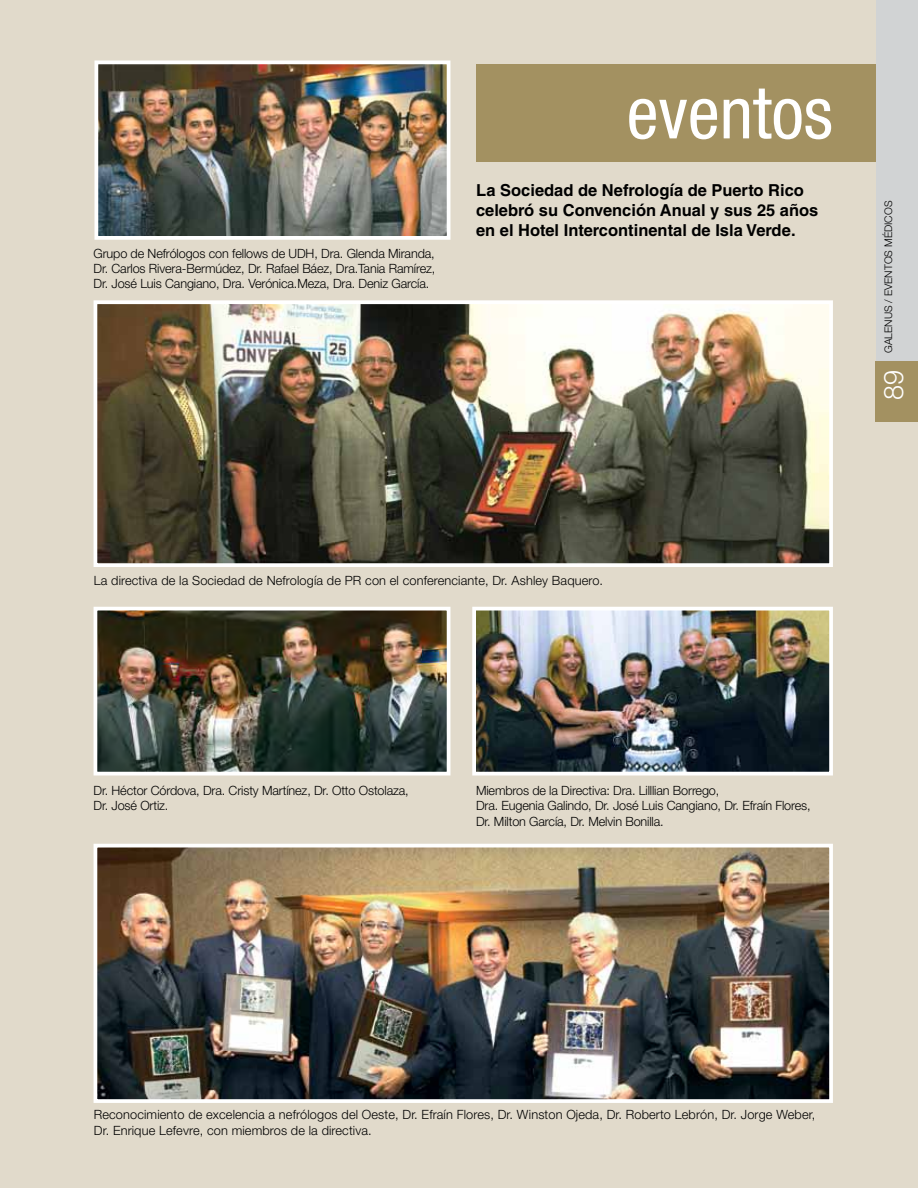
<style>
.page{position:relative;width:918px;height:1188px;background:#e1dacb}
.page>*{position:absolute;margin:0;border:0;box-sizing:border-box;transform-origin:0 0}
.t1{font:condensed 72px "Helvetica Neue";color:#fff}
.t2{font:300 27px "Helvetica Neue";color:#fff}
.t3{font:700 16.5px/20px "Helvetica LT Std";color:#000}
.t4{font:300 12.75px/15.3px "Helvetica Neue";letter-spacing:-.01em;color:#000}
.t5{font:300 12.75px/15.3px "Helvetica Neue";letter-spacing:.01em;color:#000}
.t6{font:300 10.5px "Helvetica Neue";color:#000}
</style>
<div class="page">
<img style="left:99px;top:612px;width:346px;height:159px">
<div style="left:94px;top:607px;width:356px;height:169px;border:4px solid #fff"></div>
<img style="left:477px;top:612px;width:351px;height:159px">
<div style="left:472px;top:607px;width:361px;height:169px;border:4px solid #fff"></div>
<img style="left:99px;top:66px;width:346px;height:169px">
<div style="left:94px;top:61px;width:356px;height:179px;border:4px solid #fff"></div>
<img style="left:99px;top:849px;width:729px;height:249px">
<div style="left:94px;top:844px;width:739px;height:259px;border:4px solid #fff"></div>
<img style="left:99px;top:305px;width:729px;height:257px">
<div style="left:94px;top:300px;width:739px;height:267px;border:4px solid #fff"></div>
<div style="left:476px;top:64px;width:442px;height:98px;background:#a39161"></div>
<div style="left:876px;top:0;width:42px;height:412px;background:#d1d3d4"></div>
<div style="left:876px;top:361px;width:42px;height:61px;background:#a39161"></div>
<p class="t4" style="left:94px;top:245px;width:343px;text-align:justify">Grupo de Nefrólogos con fellows de UDH, Dra. Glenda Miranda, Dr. Carlos Rivera-Bermúdez, Dr. Rafael Báez, Dra.Tania Ramírez, Dr. José Luis Cangiano, Dra. Verónica.Meza, Dra. Deniz García.</p>
<h1 class="t1" style="left:627px;top:71px;width:208px">eventos</h1>
<p class="t3" style="left:476px;top:180px;width:344px">La Sociedad de Nefrología de Puerto Rico celebró su Convención Anual y sus 25 años en el Hotel Intercontinental de Isla Verde.</p>
<p class="t6" style="left:882px;top:353px;width:152px;rotate:-90deg">GALENUS / eventos médicos</p>
<h2 class="t2" style="left:877px;top:400px;width:32px;rotate:-90deg">89</h2>
<p class="t5" style="left:94px;top:573px;width:511px">La directiva de la Sociedad de Nefrología de PR con el conferenciante, Dr. Ashley Baquero.</p>
<p class="t4" style="left:94px;top:783px;width:317px">Dr. Héctor Córdova, Dra. Cristy Martínez, Dr. Otto Ostolaza,<br>Dr. José Ortiz.</p>
<p class="t4" style="left:476px;top:783px;width:336px">Miembros de la Directiva: Dra. Lilllian Borrego,<br>Dra. Eugenia Galindo, Dr. José Luis Cangiano, Dr. Efraín Flores,<br>Dr. Milton García, Dr. Melvin Bonilla.</p>
<p class="t5" style="left:94px;top:1107px;width:723px">Reconocimiento de excelencia a nefrólogos del Oeste, Dr. Efraín Flores, Dr. Winston Ojeda, Dr. Roberto Lebrón, Dr. Jorge Weber,<br>Dr. Enrique Lefevre, con miembros de la directiva.</p>
</div>
